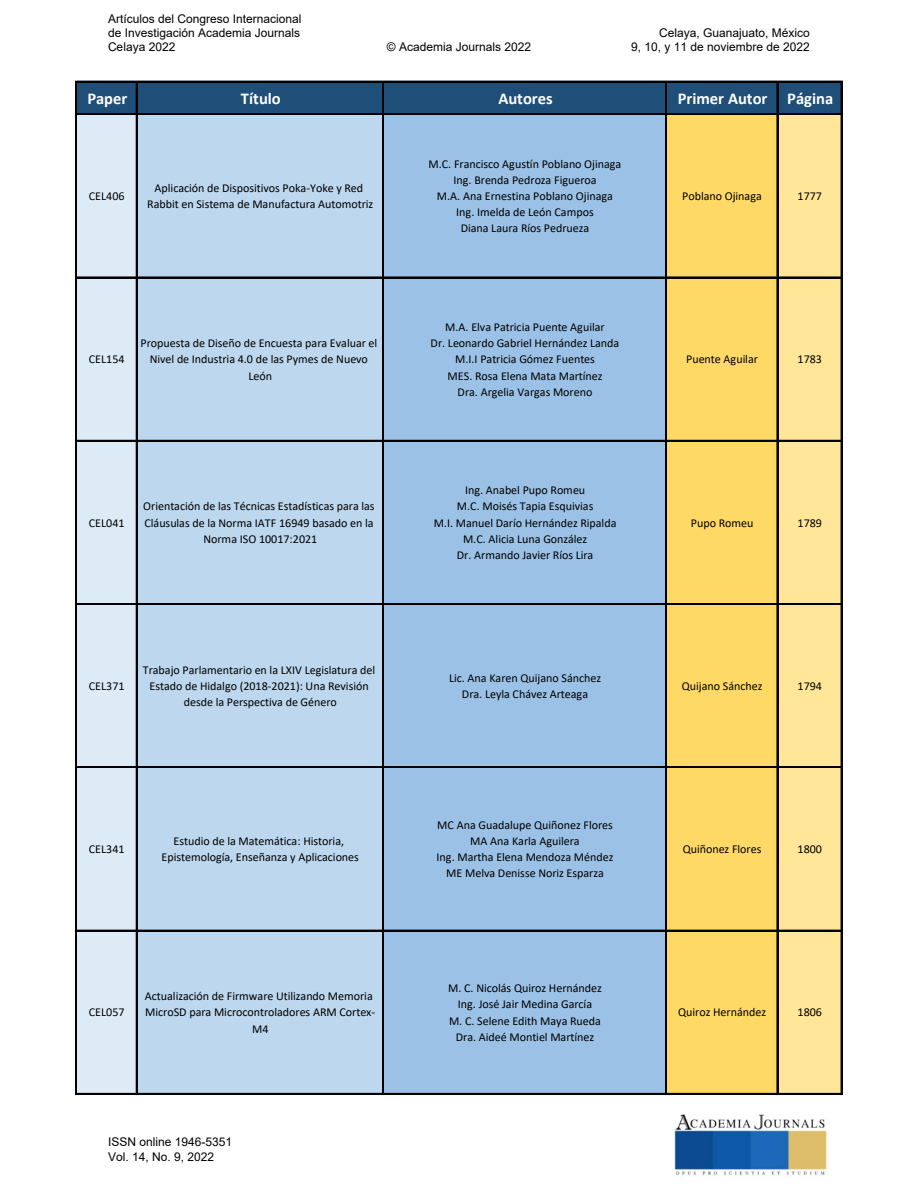
<style>
.page{position:relative;width:918px;height:1188px;background:#fff}
.page>*{position:absolute;margin:0;border:0;box-sizing:border-box;transform-origin:0 0}
.t1{font:700 16.5px "Calibri";color:#fff}
.t2{font:12px/16.2px "Calibri";letter-spacing:-.005em;color:#000;text-align:center}
.t3{font:12px/14.4px "Arial";color:#000;text-align:justify}
</style>
<div class="page">
<img style="left:674px;top:1114px;width:154px;height:61px">
<div style="left:77px;top:82px;width:765px;height:33px;background:#1f4e78"></div>
<hr style="left:75px;top:81px;width:1px;height:34px;background:#000">
<hr style="left:76px;top:81px;width:1px;height:34px;background:#000">
<hr style="left:136px;top:82px;width:2px;height:33px;background:#000">
<hr style="left:383px;top:82px;width:1px;height:33px;background:#000">
<hr style="left:665px;top:83px;width:1px;height:32px;background:#000">
<hr style="left:666px;top:82px;width:1px;height:33px;background:#000">
<hr style="left:777px;top:82px;width:1px;height:33px;background:#000">
<hr style="left:841px;top:82px;width:1px;height:33px;background:#000">
<hr style="left:77px;top:81px;width:765px;height:1px;background:#000">
<div style="left:77px;top:115px;width:60px;height:979px;background:#ddebf7"></div>
<div style="left:137px;top:115px;width:247px;height:979px;background:#bdd7ee"></div>
<div style="left:383px;top:115px;width:284px;height:979px;background:#9bc2e6"></div>
<div style="left:666px;top:115px;width:112px;height:979px;background:#ffd966"></div>
<div style="left:778px;top:115px;width:64px;height:979px;background:#ffe699"></div>
<hr style="left:75px;top:114px;width:1px;height:981px;background:#000">
<hr style="left:76px;top:114px;width:1px;height:981px;background:#000">
<hr style="left:136px;top:115px;width:2px;height:980px;background:#000">
<hr style="left:383px;top:115px;width:1px;height:980px;background:#000">
<hr style="left:665px;top:115px;width:1px;height:980px;background:#000">
<hr style="left:666px;top:115px;width:1px;height:980px;background:#000">
<hr style="left:777px;top:115px;width:1px;height:980px;background:#000">
<hr style="left:841px;top:115px;width:1px;height:980px;background:#000">
<hr style="left:77px;top:113px;width:765px;height:1px;background:#000">
<hr style="left:77px;top:114px;width:765px;height:1px;background:#000">
<hr style="left:77px;top:277px;width:765px;height:1px;background:#000">
<hr style="left:77px;top:440px;width:765px;height:2px;background:#000">
<hr style="left:77px;top:603px;width:765px;height:2px;background:#000">
<hr style="left:77px;top:767px;width:765px;height:1px;background:#000">
<hr style="left:77px;top:930px;width:765px;height:1px;background:#000">
<hr style="left:77px;top:1093px;width:765px;height:2px;background:#000">
<p class="t3" style="left:108px;top:11px;width:195px">Artículos del Congreso Internacional de Investigación Academia Journals Celaya 2022</p>
<p class="t3" style="left:387px;top:40px;width:146px">© Academia Journals 2022</p>
<p class="t3" style="left:631px;top:26px;width:180px;text-align:right">Celaya, Guanajuato, México<br>9, 10, y 11 de noviembre de 2022</p>
<p class="t1" style="left:87px;top:91px;width:41px">Paper</p>
<p class="t1" style="left:241px;top:91px;width:41px">Título</p>
<p class="t1" style="left:498px;top:91px;width:56px">Autores</p>
<p class="t1" style="left:678px;top:91px;width:91px">Primer Autor</p>
<p class="t1" style="left:787px;top:91px;width:47px">Página</p>
<p class="t2" style="left:89px;top:189px;width:37px">CEL406</p>
<p class="t2" style="left:147px;top:181px;width:228px">Aplicación de Dispositivos Poka-Yoke y Red<br>Rabbit en Sistema de Manufactura Automotriz</p>
<p class="t2" style="left:89px;top:352px;width:37px">CEL154</p>
<p class="t2" style="left:140px;top:336px;width:238px">Propuesta de Diseño de Encuesta para Evaluar el<br>Nivel de Industria 4.0 de las Pymes de Nuevo<br>León</p>
<p class="t2" style="left:89px;top:515px;width:37px">CEL041</p>
<p class="t2" style="left:143px;top:499px;width:233px">Orientación de las Técnicas Estadísticas para las<br>Cláusulas de la Norma IATF 16949 basado en la<br>Norma ISO 10017:2021</p>
<p class="t2" style="left:429px;top:157px;width:194px">M.C. Francisco Agustín Poblano Ojinaga<br>Ing. Brenda Pedroza Figueroa<br>M.A. Ana Ernestina Poblano Ojinaga<br>Ing. Imelda de León Campos<br>Diana Laura Ríos Pedrueza</p>
<p class="t2" style="left:431px;top:320px;width:190px">M.A. Elva Patricia Puente Aguilar<br>Dr. Leonardo Gabriel Hernández Landa<br>M.I.I Patricia Gómez Fuentes<br>MES. Rosa Elena Mata Martínez<br>Dra. Argelia Vargas Moreno</p>
<p class="t2" style="left:434px;top:483px;width:184px">Ing. Anabel Pupo Romeu<br>M.C. Moisés Tapia Esquivias<br>M.I. Manuel Darío Hernández Ripalda<br>M.C. Alicia Luna González<br>Dr. Armando Javier Ríos Lira</p>
<p class="t2" style="left:682px;top:189px;width:81px">Poblano Ojinaga</p>
<p class="t2" style="left:798px;top:189px;width:26px">1777</p>
<p class="t2" style="left:686px;top:352px;width:73px">Puente Aguilar</p>
<p class="t2" style="left:798px;top:352px;width:26px">1783</p>
<p class="t2" style="left:691px;top:515px;width:64px">Pupo Romeu</p>
<p class="t2" style="left:798px;top:515px;width:26px">1789</p>
<p class="t2" style="left:89px;top:679px;width:37px">CEL371</p>
<p class="t2" style="left:143px;top:663px;width:234px">Trabajo Parlamentario en la LXIV Legislatura del<br>Estado de Hidalgo (2018-2021): Una Revisión desde la Perspectiva de Género</p>
<p class="t2" style="left:449px;top:671px;width:154px">Lic. Ana Karen Quijano Sánchez<br>Dra. Leyla Chávez Arteaga</p>
<p class="t2" style="left:682px;top:679px;width:82px">Quijano Sánchez</p>
<p class="t2" style="left:798px;top:679px;width:26px">1794</p>
<p class="t2" style="left:89px;top:842px;width:37px">CEL341</p>
<p class="t2" style="left:161px;top:834px;width:199px">Estudio de la Matemática: Historia,<br>Epistemología, Enseñanza y Aplicaciones</p>
<p class="t2" style="left:437px;top:818px;width:178px">MC Ana Guadalupe Quiñonez Flores<br>MA Ana Karla Aguilera<br>Ing. Martha Elena Mendoza Méndez<br>ME Melva Denisse Noriz Esparza</p>
<p class="t2" style="left:89px;top:1005px;width:37px">CEL057</p>
<p class="t2" style="left:145px;top:989px;width:232px">Actualización de Firmware Utilizando Memoria<br>MicroSD para Microcontroladores ARM Cortex-<br>M4</p>
<p class="t2" style="left:448px;top:981px;width:155px">M. C. Nicolás Quiroz Hernández<br>Ing. José Jair Medina García<br>M. C. Selene Edith Maya Rueda<br>Dra. Aideé Montiel Martínez</p>
<p class="t3" style="left:108px;top:1135px;width:126px">ISSN online 1946-5351<br>Vol. 14, No. 9, 2022</p>
<p class="t2" style="left:683px;top:842px;width:80px">Quiñonez Flores</p>
<p class="t2" style="left:798px;top:842px;width:26px">1800</p>
<p class="t2" style="left:678px;top:1005px;width:89px">Quiroz Hernández</p>
<p class="t2" style="left:798px;top:1005px;width:26px">1806</p>
</div>
